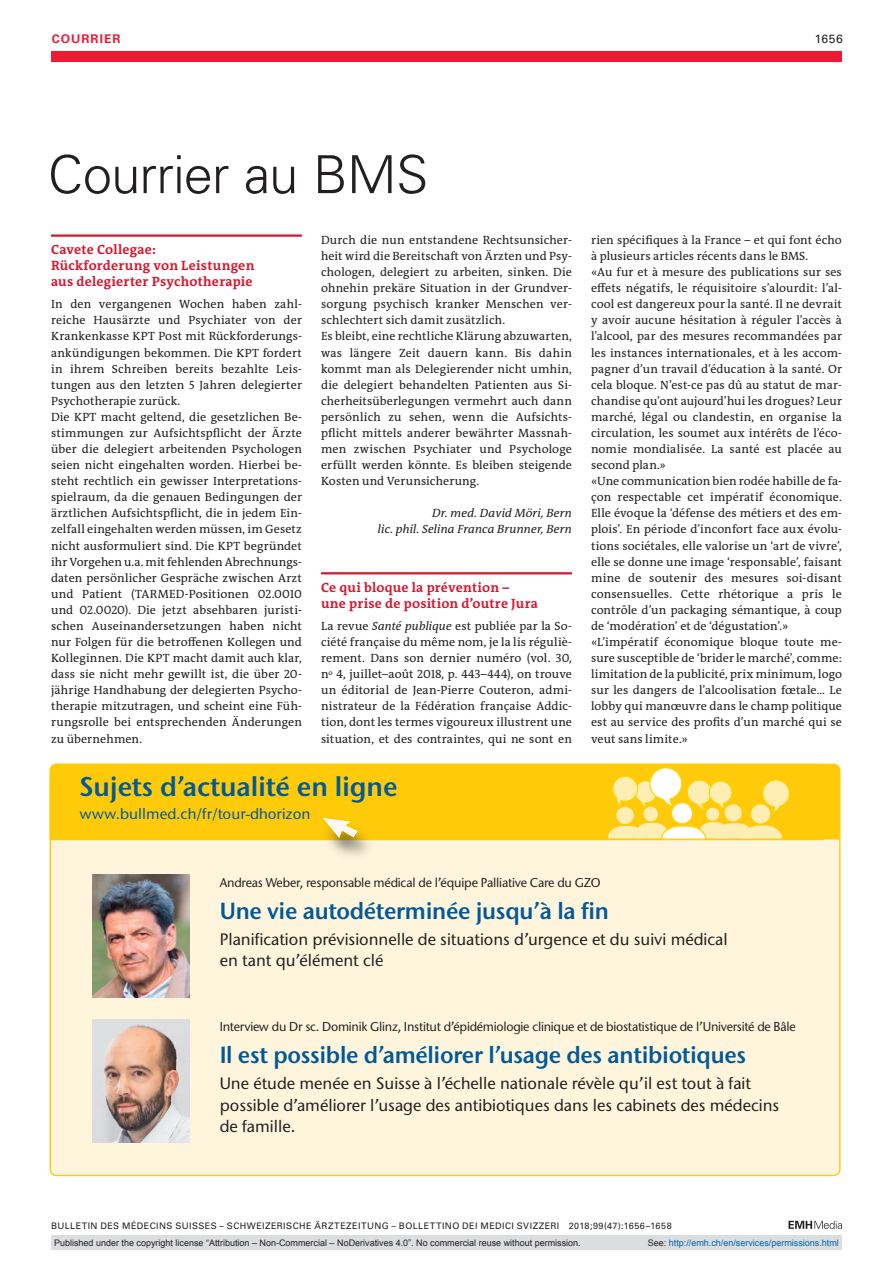
<style>
.page{position:relative;width:893px;height:1263px;background:#fff}
.page>*{position:absolute;margin:0;border:0;box-sizing:border-box;transform-origin:0 0}
.t1{font:300 52.5px "Univers LT Std";letter-spacing:-.015em;color:#231f20}
.t2{font:600 27px "Stone Sans ITC Std";letter-spacing:-.005em;color:#015999}
.t3{font:600 23.25px "Stone Sans ITC Std";letter-spacing:-.015em;color:#015999}
.t4{font:500 16.5px/21.5px "Stone Sans ITC Std";color:#231f20}
.t5{font:500 15px "Stone Sans ITC Std";color:#015999}
.t6{font:700 13.5px/16px "The Antiqua B W7";letter-spacing:.015em;color:#d7162e}
.t7{font:500 12.75px "Stone Sans ITC Std";letter-spacing:-.02em;color:#231f20}
.t8{font:12px/16px "The Antiqua B W5 Plain";letter-spacing:.01em;color:#231f20}
.t9{font:italic 12px/16px "The Antiqua B W5 Plain";letter-spacing:.01em;color:#231f20;text-align:right}
.t10{font:700 12px "Univers LT Std";letter-spacing:.085em;color:#ed1a33}
.t11{font:12px "Univers LT Std";color:#231f20}
.t12{font:9px "Arial";color:#231f20}
.t13{font:9px "Univers LT Std";letter-spacing:.05em;color:#231f20}
.t14{font:9px "Arial";color:#0166b3}
.s1{font-style:italic}
.s2{color:#231f20}
</style>
<div class="page">
<svg style="left:788px;top:1221px;width:54px;height:8px"></svg>
<hr style="left:51px;top:234px;width:251px;height:3px;background:#d7162e">
<hr style="left:321px;top:572px;width:251px;height:2px;background:#d7162e">
<div style="left:51px;top:51px;width:791px;height:11px;background:#ed1a33"></div>
<div style="left:50px;top:764px;width:790px;height:411px;background:#fef5dc;border-radius:6px"></div>
<svg style="left:49px;top:763px;width:775px;height:78px;background:#fedd66"></svg>
<div style="left:50px;top:764px;width:790px;height:75px;background:#feca0a"></div>
<svg style="left:759px;top:777px;width:34px;height:38px"></svg>
<svg style="left:610px;top:764px;width:125px;height:47px;background:#fedb58"></svg>
<div style="left:706px;top:808px;width:13px;height:13px;background:#ffeeb4;border-radius:50%"></div>
<div style="left:725px;top:804px;width:17px;height:17px;background:#ffeeb4;border-radius:50%"></div>
<div style="left:643px;top:807px;width:15px;height:14px;background:#ffeeb4;border-radius:50%"></div>
<div style="left:616px;top:807px;width:18px;height:17px;background:#ffeeb4;border-radius:50%"></div>
<div style="left:671px;top:803px;width:22px;height:21px;background:#fff;border-radius:50%"></div>
<div style="left:671px;top:802px;width:22px;height:22px;border:1px solid #fed304;border-radius:50%"></div>
<svg style="left:608px;top:822px;width:174px;height:17px;background:#fee793"></svg>
<div style="left:751px;top:804px;width:19px;height:19px;background:#ffeeb4;border-radius:50%"></div>
<div style="left:320px;top:820px;width:55px;height:41px;background:#231f20;opacity:.6"></div>
<svg style="left:323px;top:817px;width:35px;height:22px"></svg>
<img style="left:92px;top:1019px;width:98px;height:123px">
<img style="left:92px;top:875px;width:98px;height:123px">
<div style="left:51px;top:1235px;width:791px;height:15px;background:#dcdddf"></div>
<p class="t10" style="left:52px;top:31px;width:70px">COURRIER</p>
<p class="t11" style="left:815px;top:31px;width:30px">1656</p>
<h1 class="t1" style="left:48px;top:143px;width:382px">Courrier au BMS</h1>
<p class="t6" style="left:51px;top:242px;width:205px">Cavete Collegae:<br>Rückforderung von Leistungen aus delegierter Psychotherapie</p>
<p class="t8" style="left:51px;top:296px;width:252px">In den vergangenen Wochen haben zahl&shy;reiche Hausärzte und Psychiater von der Krankenkasse KPT Post mit Rückforderungs&shy;ankündigungen bekommen. Die KPT fordert in ihrem Schreiben bereits bezahlte Leis&shy;tungen aus den letzten 5 Jahren delegierter Psychotherapie zurück.<br>Die KPT macht geltend, die gesetzlichen Be&shy;stimmungen zur Aufsichtspflicht der Ärzte über die delegiert arbeitenden Psychologen seien nicht eingehalten worden. Hierbei be&shy;steht rechtlich ein gewisser Interpretations&shy;spielraum, da die genauen Bedingungen der ärztlichen Aufsichtspflicht, die in jedem Ein&shy;zelfall eingehalten werden müssen, im Gesetz nicht ausformuliert sind. Die KPT begründet ihr Vorgehen u.a. mit fehlenden Abrechnungs&shy;daten persönlicher Gespräche zwischen Arzt und Patient (TARMED-Positionen 02.0010 und 02.0020). Die jetzt absehbaren juristi&shy;schen Auseinandersetzungen haben nicht nur Folgen für die betroffenen Kollegen und Kolleginnen. Die KPT macht damit auch klar, dass sie nicht mehr gewillt ist, die über 20- jährige Handhabung der delegierten Psycho&shy;therapie mitzutragen, und scheint eine Füh&shy;rungsrolle bei entsprechenden Änderungen zu übernehmen.</p>
<p class="t8" style="left:321px;top:232px;width:252px">Durch die nun entstandene Rechtsunsicher&shy;heit wird die Bereitschaft von Ärzten und Psy&shy;chologen, delegiert zu arbeiten, sinken. Die ohnehin prekäre Situation in der Grundver&shy;sorgung psychisch kranker Menschen ver&shy;schlechtert sich damit zusätzlich.<br>Es bleibt, eine rechtliche Klärung abzuwarten, was längere Zeit dauern kann. Bis dahin kommt man als Delegierender nicht umhin, die delegiert behandelten Patienten aus Si&shy;cherheitsüberlegungen vermehrt auch dann persönlich zu sehen, wenn die Aufsichts&shy;pflicht mittels anderer bewährter Massnah&shy;men zwischen Psychiater und Psychologe erfüllt werden könnte. Es bleiben steigende Kosten und Verunsicherung.</p>
<p class="t9" style="left:378px;top:505px;width:196px">Dr. med. David Möri, Bern<br>lic. phil. Selina Franca Brunner, Bern</p>
<p class="t6" style="left:321px;top:579px;width:219px">Ce qui bloque la prévention –<br>une prise de position d’outre Jura</p>
<p class="t8" style="left:321px;top:618px;width:252px;text-align:justify">La revue <span class="s1">Santé publique</span> est publiée par la So&shy;ciété française du même nom, je la lis réguliè&shy;rement. Dans son dernier numéro (vol. 30, n<sup>o</sup> 4, juillet–août 2018, p. 443–444), on trouve un éditorial de Jean-Pierre Couteron, admi&shy;nistrateur de la Fédération française Addic&shy;tion, dont les termes vigoureux illustrent une situation, et des contraintes, qui ne sont en</p>
<h2 class="t2" style="left:79px;top:769px;width:320px">Sujets d’actualité en ligne</h2>
<p class="t5" style="left:79px;top:805px;width:233px">www.bullmed.ch/fr/tour-dhorizon</p>
<p class="t8" style="left:591px;top:232px;width:252px">rien spécifiques à la France – et qui font écho à plusieurs articles récents dans le BMS.<br>«Au fur et à mesure des publications sur ses effets négatifs, le réquisitoire s’alourdit: l’al&shy;cool est dangereux pour la santé. Il ne devrait y avoir aucune hésitation à réguler l’accès à l’alcool, par des mesures recommandées par les instances internationales, et à les accom&shy;pagner d’un travail d’éducation à la santé. Or cela bloque. N’est-ce pas dû au statut de mar&shy;chandise qu’ont aujourd’hui les drogues? Leur marché, légal ou clandestin, en organise la circulation, les soumet aux intérêts de l’éco&shy;nomie mondialisée. La santé est placée au second plan.»<br>«Une communication bien rodée habille de fa&shy;çon respectable cet impératif économique.<br>Elle évoque la ‘défense des métiers et des em&shy;plois’. En période d’inconfort face aux évolu&shy;tions sociétales, elle valorise un ‘art de vivre’, elle se donne une image ‘responsable’, faisant mine de soutenir des mesures soi-disant consensuelles. Cette rhétorique a pris le contrôle d’un packaging sémantique, à coup de ‘modération’ et de ‘dégustation’.» «L’impératif économique bloque toute me&shy;sure susceptible de ‘brider le marché’, comme: limitation de la publicité, prix minimum, logo sur les dangers de l’alcoolisation fœtale… Le lobby qui manœuvre dans le champ politique est au service des profits d’un marché qui se veut sans limite.»</p>
<p class="t7" style="left:220px;top:874px;width:383px">Andreas Weber, responsable médical de l’équipe Palliative Care du GZO</p>
<h3 class="t3" style="left:220px;top:896px;width:391px">Une vie autodéterminée jusqu’à la fin</h3>
<h3 class="t4" style="left:220px;top:928px;width:510px">Planification prévisionnelle de situations d’urgence et du suivi médical en tant qu’élément clé</h3>
<p class="t7" style="left:220px;top:1018px;width:577px">Interview du Dr sc. Dominik Glinz, Institut d’épidémiologie clinique et de biostatistique de l’Université de Bâle</p>
<h3 class="t3" style="left:220px;top:1040px;width:528px">Il est possible d’améliorer l’usage des antibiotiques</h3>
<h3 class="t4" style="left:220px;top:1072px;width:561px">Une étude menée en Suisse à l’échelle nationale révèle qu’il est tout à fait possible d’améliorer l’usage des antibiotiques dans les cabinets des médecins de famille.</h3>
<p class="t13" style="left:51px;top:1220px;width:622px">BULLETIN DES MÉDECINS SUISSES – SCHWEIZERISCHE ÄRZTEZEITUNG – BOLLETTINO DEI MEDICI SVIZZERI 2018;99(47):1656–1658</p>
<p class="t12" style="left:54px;top:1237px;width:528px">Published under the copyright license “Attribution – Non-Commercial – NoDerivatives 4.0”. No commercial reuse without permission.</p>
<p class="t14" style="left:648px;top:1237px;width:193px"><span class="s2">See:</span> http://emh.ch/en/services/permissions.html</p>
</div>
